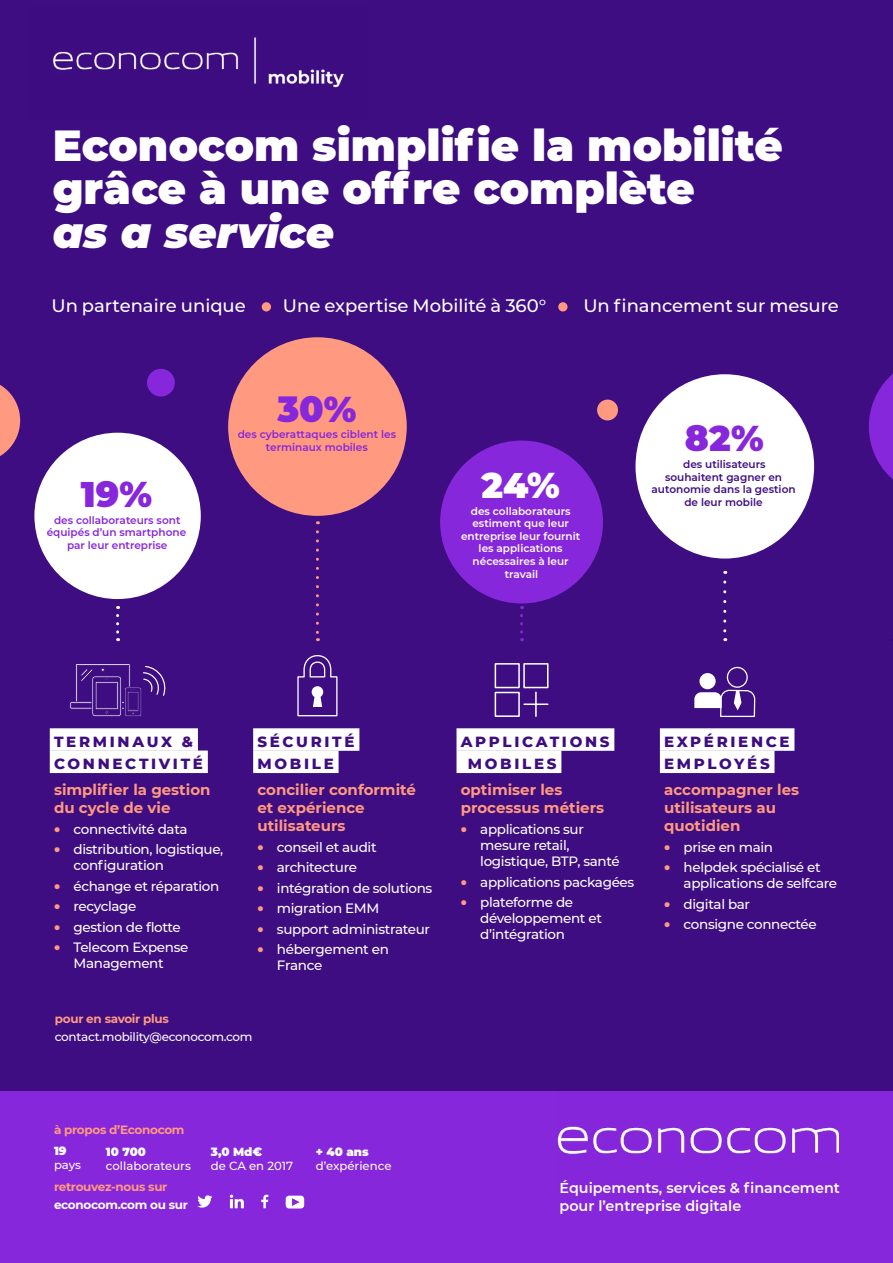
<style>
.page{position:relative;width:893px;height:1263px;background:#3e0d81}
.page>*{position:absolute;margin:0;border:0;box-sizing:border-box;transform-origin:0 0}
.t1{font:900 43.35px/43.3px "Montserrat";color:#fff}
.t2{font:italic 900 43.35px "Montserrat";color:#fff}
.t3{font:900 35.55px "Montserrat";color:#8727db}
.t4{font:900 35.55px "Montserrat";color:#fff}
.t5{font:500 18px "Montserrat";color:#fff}
.t6{font:700 15px/18px "Montserrat";color:#ff997f}
.t7{font:800 15px/22.2px "Montserrat";letter-spacing:.18em;color:#3e0d81}
.t8{font:600 14.4px/17.2px "Montserrat";color:#fff}
.t9{font:500 13.5px/16.2px "Montserrat";letter-spacing:-.025em;color:#fff}
.t10{font:700 12px "Montserrat";letter-spacing:-.025em;color:#ff997f}
.t11{font:500 12px "Montserrat";letter-spacing:-.025em;color:#fff}
.t12{font:700 12px "Montserrat";letter-spacing:-.025em;color:#fff}
.t13{font:500 11.7px "Montserrat";color:#fff}
.t14{font:900 11.7px "Montserrat";color:#fff}
.t15{font:600 10.5px/12.6px "Montserrat";color:#8727db;text-align:center}
.t16{font:600 10.5px/12.6px "Montserrat";color:#fff;text-align:center}
.t17{font:600 10.5px/12.6px "Montserrat";color:#3e0d81;text-align:center}
.s1{font-weight:900;font-size:15px;color:#ff997f}
</style>
<div class="page">
<div style="left:0;top:1091px;width:893px;height:172px;background:#8727db"></div>
<div style="left:228px;top:337px;width:179px;height:179px;background:#ff997f;border-radius:50%"></div>
<div style="left:34px;top:433px;width:167px;height:166px;background:#fff;border-radius:50%"></div>
<div style="left:635px;top:374px;width:179px;height:184px;background:#fff;border-radius:50%"></div>
<svg style="left:869px;top:374px;width:24px;height:106px"></svg>
<svg style="left:0;top:385px;width:20px;height:71px"></svg>
<div style="left:440px;top:441px;width:163px;height:162px;background:#8727db;border-radius:50%"></div>
<div style="left:262px;top:302px;width:9px;height:9px;background:#ff997f;border-radius:50%"></div>
<div style="left:558px;top:302px;width:10px;height:9px;background:#ff997f;border-radius:50%"></div>
<div style="left:50px;top:728px;width:148px;height:23px;background:#fff"></div>
<div style="left:50px;top:750px;width:158px;height:23px;background:#fff"></div>
<div style="left:253px;top:728px;width:106px;height:23px;background:#fff"></div>
<div style="left:253px;top:750px;width:86px;height:23px;background:#fff"></div>
<div style="left:456px;top:728px;width:158px;height:23px;background:#fff"></div>
<div style="left:456px;top:750px;width:105px;height:23px;background:#fff"></div>
<div style="left:660px;top:728px;width:134px;height:23px;background:#fff"></div>
<div style="left:660px;top:750px;width:114px;height:23px;background:#fff"></div>
<div style="left:597px;top:400px;width:21px;height:20px;background:#ff997f;border-radius:50%"></div>
<div style="left:147px;top:369px;width:28px;height:28px;background:#8727db;border-radius:50%"></div>
<img style="left:557px;top:1126px;width:282px;height:29px">
<svg style="left:261px;top:1195px;width:7px;height:13px"></svg>
<svg style="left:229px;top:1194px;width:15px;height:14px"></svg>
<svg style="left:197px;top:1195px;width:15px;height:12px"></svg>
<svg style="left:286px;top:1196px;width:18px;height:12px"></svg>
<svg style="left:494px;top:663px;width:55px;height:54px"></svg>
<svg style="left:297px;top:655px;width:41px;height:119px"></svg>
<img style="left:53px;top:37px;width:291px;height:51px">
<svg style="left:70px;top:664px;width:96px;height:53px"></svg>
<svg style="left:116px;top:615px;width:3px;height:26px"></svg>
<svg style="left:694px;top:552px;width:62px;height:165px"></svg>
<svg style="left:316px;top:532px;width:3px;height:109px"></svg>
<svg style="left:520px;top:615px;width:3px;height:26px"></svg>
<h1 class="t1" style="left:53px;top:121px;width:731px">Econocom simplifie la mobilité grâce à une offre complète</h1>
<h1 class="t2" style="left:53px;top:199px;width:283px">as a service</h1>
<h3 class="t5" style="left:52px;top:293px;width:196px">Un partenaire unique</h3>
<h3 class="t5" style="left:283px;top:293px;width:265px">Une expertise Mobilité à 360°</h3>
<h3 class="t5" style="left:583px;top:293px;width:257px">Un financement sur mesure</h3>
<h2 class="t3" style="left:81px;top:467px;width:73px">19%</h2>
<p class="t15" style="left:47px;top:513px;width:141px">des collaborateurs sont équipés d’un smartphone par leur entreprise</p>
<h2 class="t3" style="left:277px;top:382px;width:81px">30%</h2>
<p class="t15" style="left:238px;top:428px;width:160px">des cyberattaques ciblent les terminaux mobiles</p>
<h2 class="t4" style="left:481px;top:458px;width:80px">24%</h2>
<p class="t16" style="left:461px;top:504px;width:121px">des collaborateurs estiment que leur entreprise leur fournit les applications nécessaires à leur travail</p>
<h2 class="t3" style="left:685px;top:412px;width:80px">82%</h2>
<p class="t17" style="left:652px;top:457px;width:146px">des utilisateurs<br>souhaitent gagner en autonomie dans la gestion</p>
<p class="t17" style="left:684px;top:495px;width:80px">de leur mobile</p>
<p class="t7" style="left:54px;top:729px;width:150px">TERMINAUX &amp;<br>CONNECTIVITÉ</p>
<p class="t6" style="left:54px;top:780px;width:158px">simplifier la gestion du cycle de vie</p>
<p class="t9" style="left:54px;top:820px;width:135px"><span class="s1">•</span> connectivité data</p>
<p class="t9" style="left:74px;top:841px;width:151px;text-indent:-20px"><span class="s1">•</span> distribution, logistique, configuration</p>
<p class="t9" style="left:54px;top:877px;width:167px"><span class="s1">•</span> échange et réparation</p>
<p class="t9" style="left:54px;top:898px;width:84px"><span class="s1">•</span> recyclage</p>
<p class="t9" style="left:54px;top:918px;width:128px"><span class="s1">•</span> gestion de flotte</p>
<p class="t9" style="left:54px;top:939px;width:136px;text-align:center"><span class="s1">•</span> Telecom Expense<br>Management</p>
<p class="t7" style="left:257px;top:729px;width:99px">SÉCURITÉ<br>MOBILE</p>
<p class="t6" style="left:257px;top:780px;width:160px">concilier conformité et expérience utilisateurs</p>
<p class="t9" style="left:257px;top:838px;width:121px"><span class="s1">•</span> conseil et audit</p>
<p class="t9" style="left:257px;top:859px;width:101px"><span class="s1">•</span> architecture</p>
<p class="t9" style="left:257px;top:879px;width:176px"><span class="s1">•</span> intégration de solutions</p>
<p class="t9" style="left:257px;top:900px;width:123px"><span class="s1">•</span> migration EMM</p>
<p class="t9" style="left:257px;top:920px;width:174px"><span class="s1">•</span> support administrateur</p>
<p class="t9" style="left:277px;top:940px;width:113px;text-indent:-20px"><span class="s1">•</span> hébergement en<br>France</p>
<p class="t10" style="left:55px;top:1010px;width:116px">pour en savoir plus</p>
<p class="t11" style="left:55px;top:1028px;width:199px">contact.mobility@econocom.com</p>
<p class="t7" style="left:468px;top:729px;width:143px;text-indent:-7px">APPLICATIONS<br>MOBILES</p>
<p class="t6" style="left:461px;top:780px;width:145px">optimiser les processus métiers</p>
<p class="t9" style="left:480px;top:820px;width:141px;text-indent:-20px"><span class="s1">•</span> applications sur mesure retail, logistique, BTP, santé</p>
<p class="t9" style="left:461px;top:873px;width:175px"><span class="s1">•</span> applications packagées</p>
<p class="t9" style="left:480px;top:894px;width:123px;text-indent:-20px"><span class="s1">•</span> plateforme de développement et d’intégration</p>
<p class="t7" style="left:664px;top:729px;width:127px">EXPÉRIENCE<br>EMPLOYÉS</p>
<p class="t6" style="left:664px;top:780px;width:137px">accompagner les utilisateurs au quotidien</p>
<p class="t9" style="left:664px;top:838px;width:110px"><span class="s1">•</span> prise en main</p>
<p class="t9" style="left:684px;top:859px;width:155px;text-indent:-20px"><span class="s1">•</span> helpdek spécialisé et applications de selfcare</p>
<p class="t9" style="left:664px;top:895px;width:87px"><span class="s1">•</span> digital bar</p>
<p class="t9" style="left:664px;top:916px;width:154px"><span class="s1">•</span> consigne connectée</p>
<p class="t10" style="left:54px;top:1121px;width:132px">à propos d’Econocom</p>
<p class="t14" style="left:54px;top:1142px;width:14px">19</p>
<p class="t13" style="left:54px;top:1157px;width:29px">pays</p>
<p class="t14" style="left:106px;top:1143px;width:42px">10 700</p>
<p class="t13" style="left:106px;top:1157px;width:86px">collaborateurs</p>
<p class="t14" style="left:211px;top:1143px;width:53px">3,0 Md€</p>
<p class="t13" style="left:211px;top:1157px;width:84px">de CA en 2017</p>
<p class="t14" style="left:316px;top:1143px;width:55px">+ 40 ans</p>
<p class="t13" style="left:316px;top:1157px;width:77px">d’expérience</p>
<p class="t10" style="left:54px;top:1178px;width:115px">retrouvez-nous sur</p>
<p class="t8" style="left:560px;top:1179px;width:282px">Équipements, services &amp; financement pour l’entreprise digitale</p>
<p class="t12" style="left:54px;top:1196px;width:135px">econocom.com ou sur</p>
</div>
